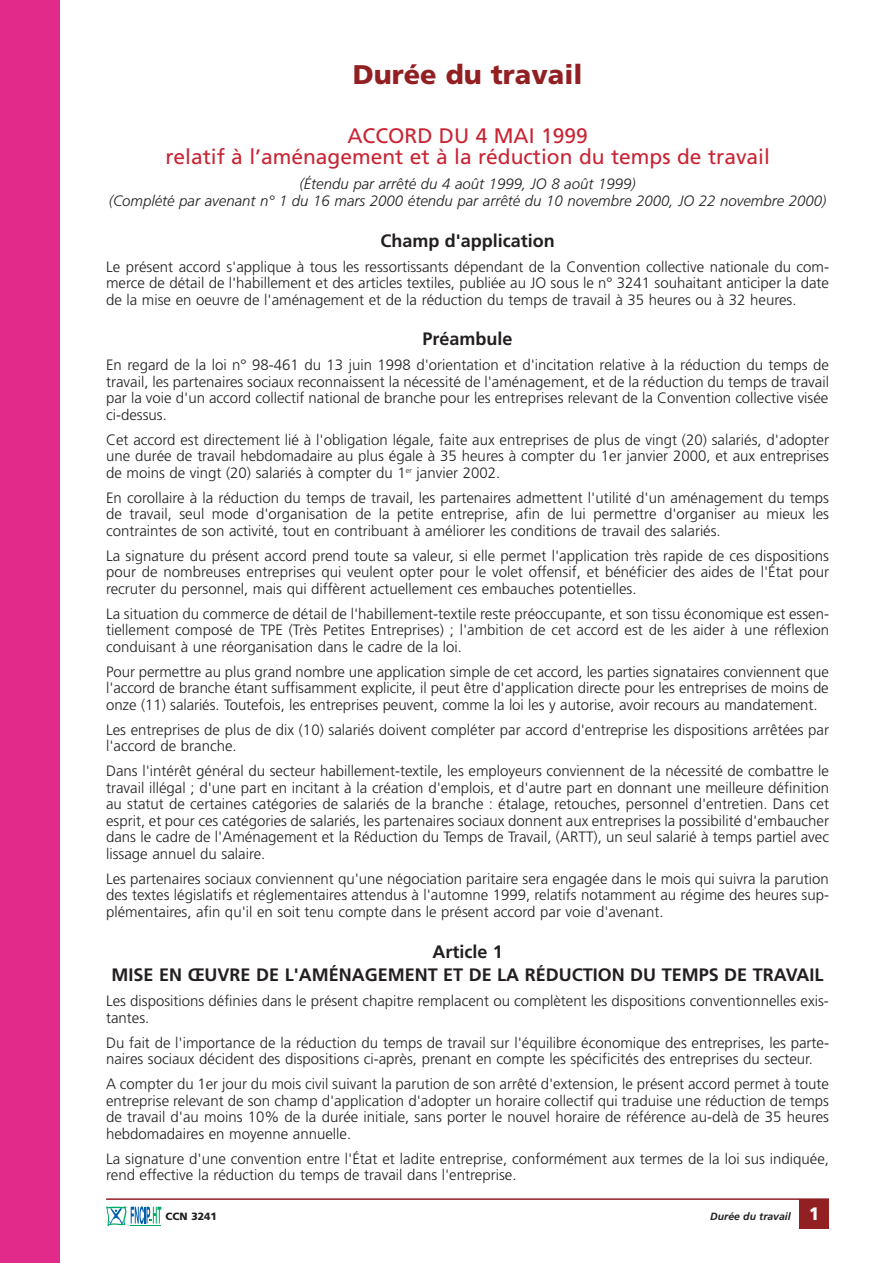
<style>
.page{position:relative;width:893px;height:1263px;background:#fff}
.page>*{position:absolute;margin:0;border:0;box-sizing:border-box;transform-origin:0 0}
.t1{font:900 27px "Frutiger";color:#922023}
.t2{font:21px/21px "Frutiger";color:#c92434;text-align:center}
.t3{font:700 18px/23.7px "Frutiger";color:#231f20;text-align:center}
.t4{font:300 15px/16.5px "Frutiger";color:#231f20;text-align:justify}
.t5{font:italic 300 15px/16.5px "Frutiger";color:#231f20;text-align:center}
.t6{font:italic 700 10.5px "Frutiger";color:#231f20}
.t7{font:900 10.5px "Frutiger";color:#231f20}
.s1{font-weight:900;font-style:normal;font-size:18px;color:#fff}
</style>
<div class="page">
<div style="left:0;top:0;width:59px;height:1263px;background:#e22a8a"></div>
<div style="left:799px;top:1199px;width:30px;height:30px;background:#922023"></div>
<hr style="left:106px;top:1198px;width:723px;height:2px;background:#922023">
<svg style="left:106px;top:1206px;width:55px;height:20px"></svg>
<hr style="left:131px;top:1225px;width:30px;height:1px;background:#00ab66">
<h1 class="t1" style="left:353px;top:64px;width:231px">Durée du travail</h1>
<h2 class="t2" style="left:165px;top:127px;width:606px">ACCORD DU 4 MAI 1999<br>relatif à l’aménagement et à la réduction du temps de travail</h2>
<p class="t5" style="left:109px;top:177px;width:719px">(Étendu par arrêté du 4 août 1999, JO 8 août 1999)<br>(Complété par avenant n° 1 du 16 mars 2000 étendu par arrêté du 10 novembre 2000, JO 22 novembre 2000)</p>
<p class="t3" style="left:380px;top:230px;width:176px">Champ d'application</p>
<p class="t4" style="left:106px;top:259px;width:724px">Le présent accord s'applique à tous les ressortissants dépendant de la Convention collective nationale du com&shy;merce de détail de l'habillement et des articles textiles, publiée au JO sous le n° 3241 souhaitant anticiper la date de la mise en oeuvre de l'aménagement et de la réduction du temps de travail à 35 heures ou à 32 heures.</p>
<p class="t3" style="left:423px;top:329px;width:92px">Préambule</p>
<p class="t4" style="left:106px;top:358px;width:724px">En regard de la loi n° 98-461 du 13 juin 1998 d'orientation et d'incitation relative à la réduction du temps de travail, les partenaires sociaux reconnaissent la nécessité de l'aménagement, et de la réduction du temps de travail par la voie d'un accord collectif national de branche pour les entreprises relevant de la Convention collective visée ci-dessus.</p>
<p class="t4" style="left:106px;top:433px;width:724px">Cet accord est directement lié à l'obligation légale, faite aux entreprises de plus de vingt (20) salariés, d'adopter une durée de travail hebdomadaire au plus égale à 35 heures à compter du 1er janvier 2000, et aux entreprises de moins de vingt (20) salariés à compter du 1<sup>er</sup> janvier 2002.</p>
<p class="t4" style="left:106px;top:491px;width:724px">En corollaire à la réduction du temps de travail, les partenaires admettent l'utilité d'un aménagement du temps de travail, seul mode d'organisation de la petite entreprise, afin de lui permettre d'organiser au mieux les contraintes de son activité, tout en contribuant à améliorer les conditions de travail des salariés.</p>
<p class="t4" style="left:106px;top:549px;width:724px">La signature du présent accord prend toute sa valeur, si elle permet l'application très rapide de ces dispositions pour de nombreuses entreprises qui veulent opter pour le volet offensif, et bénéficier des aides de l'État pour recruter du personnel, mais qui diffèrent actuellement ces embauches potentielles.</p>
<p class="t4" style="left:106px;top:607px;width:724px">La situation du commerce de détail de l'habillement-textile reste préoccupante, et son tissu économique est essen&shy;tiellement composé de TPE (Très Petites Entreprises) ; l'ambition de cet accord est de les aider à une réflexion conduisant à une réorganisation dans le cadre de la loi.</p>
<p class="t4" style="left:106px;top:665px;width:724px">Pour permettre au plus grand nombre une application simple de cet accord, les parties signataires conviennent que l'accord de branche étant suffisamment explicite, il peut être d'application directe pour les entreprises de moins de onze (11) salariés. Toutefois, les entreprises peuvent, comme la loi les y autorise, avoir recours au mandatement.</p>
<p class="t4" style="left:106px;top:723px;width:724px">Les entreprises de plus de dix (10) salariés doivent compléter par accord d'entreprise les dispositions arrêtées par l'accord de branche.</p>
<p class="t4" style="left:106px;top:764px;width:724px">Dans l'intérêt général du secteur habillement-textile, les employeurs conviennent de la nécessité de combattre le travail illégal ; d'une part en incitant à la création d'emplois, et d'autre part en donnant une meilleure définition au statut de certaines catégories de salariés de la branche : étalage, retouches, personnel d'entretien. Dans cet esprit, et pour ces catégories de salariés, les partenaires sociaux donnent aux entreprises la possibilité d'embaucher dans le cadre de l'Aménagement et la Réduction du Temps de Travail, (ARTT), un seul salarié à temps partiel avec lissage annuel du salaire.</p>
<p class="t4" style="left:106px;top:872px;width:724px">Les partenaires sociaux conviennent qu'une négociation paritaire sera engagée dans le mois qui suivra la parution des textes législatifs et réglementaires attendus à l'automne 1999, relatifs notamment au régime des heures sup&shy;plémentaires, afin qu'il en soit tenu compte dans le présent accord par voie d'avenant.</p>
<p class="t3" style="left:112px;top:941px;width:713px">Article 1<br>MISE EN ŒUVRE DE L'AMÉNAGEMENT ET DE LA RÉDUCTION DU TEMPS DE TRAVAIL</p>
<p class="t4" style="left:106px;top:994px;width:724px">Les dispositions définies dans le présent chapitre remplacent ou complètent les dispositions conventionnelles exis&shy;tantes.</p>
<p class="t4" style="left:106px;top:1036px;width:724px">Du fait de l'importance de la réduction du temps de travail sur l'équilibre économique des entreprises, les parte&shy;naires sociaux décident des dispositions ci-après, prenant en compte les spécificités des entreprises du secteur.</p>
<p class="t4" style="left:106px;top:1077px;width:724px">A compter du 1er jour du mois civil suivant la parution de son arrêté d'extension, le présent accord permet à toute entreprise relevant de son champ d'application d'adopter un horaire collectif qui traduise une réduction de temps de travail d'au moins 10% de la durée initiale, sans porter le nouvel horaire de référence au-delà de 35 heures hebdomadaires en moyenne annuelle.</p>
<p class="t4" style="left:106px;top:1152px;width:724px">La signature d'une convention entre l'État et ladite entreprise, conformément aux termes de la loi sus indiquée, rend effective la réduction du temps de travail dans l'entreprise.</p>
<p class="t7" style="left:166px;top:1212px;width:53px">CCN 3241</p>
<p class="t6" style="left:710px;top:1212px;width:110px">Durée du travail <span class="s1">1</span></p>
</div>
